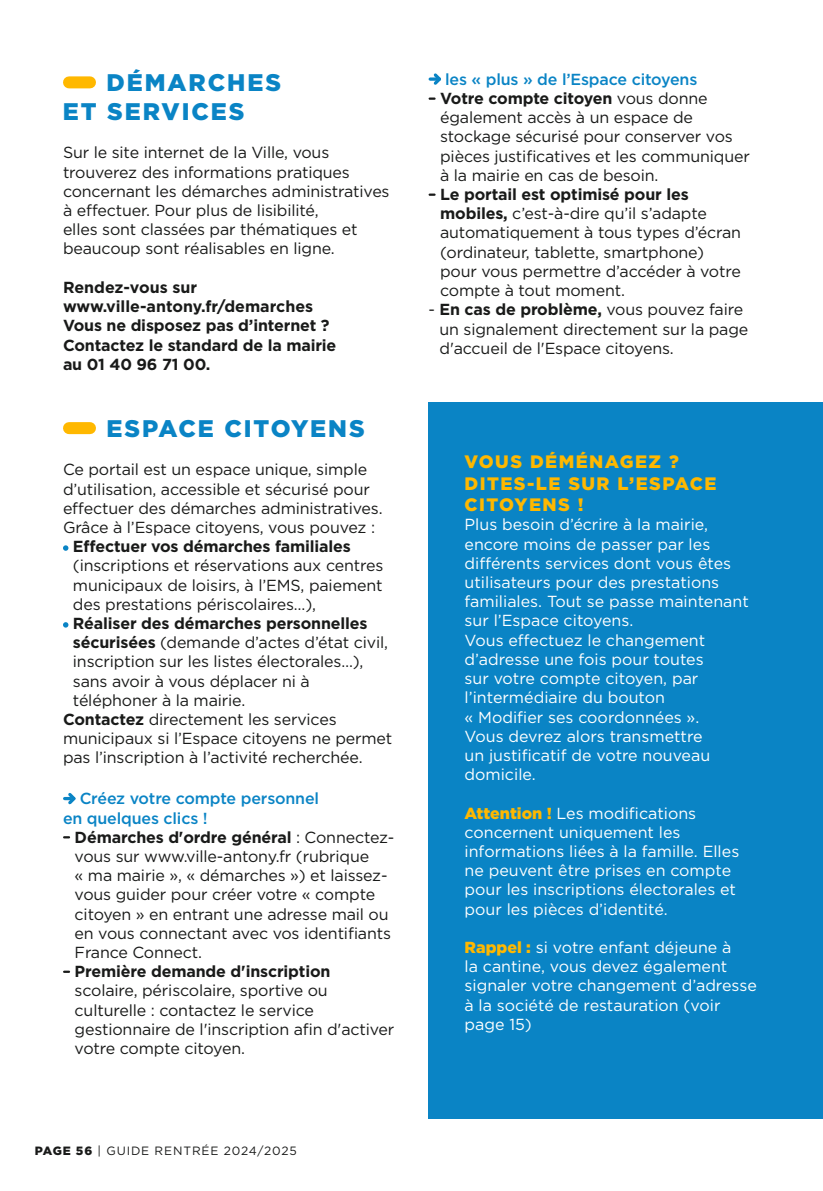
<style>
.page{position:relative;width:823px;height:1191px;background:#fff}
.page>*{position:absolute;margin:0;border:0;box-sizing:border-box;transform-origin:0 0}
.t1{font:900 24px/28.8px "Gotham";letter-spacing:.08em;color:#0a84c5}
.t2{font:900 18px/21.6px "Gotham";letter-spacing:.08em;color:#ffb800}
.t3{font:16px/19.2px "Gotham";letter-spacing:-.01em;color:#191a19}
.t4{font:16px/19.2px "Gotham";color:#fff}
.t5{font:700 16px/19.2px "Gotham";letter-spacing:-.01em;color:#191a19}
.t6{font:500 16px/19.2px "Gotham";letter-spacing:-.01em;color:#0a84c5}
.t7{font:12px "Gotham";letter-spacing:.07em;color:#191a19}
.s1{font-weight:700}
.s2{font-weight:900}
.s3{font-weight:500;color:#0a84c5}
.s4{font-weight:900;color:#ffb800}
</style>
<div class="page">
<div style="left:69px;top:76px;width:21px;height:12px;background:#ffb800"></div>
<div style="left:69px;top:422px;width:21px;height:12px;background:#ffb800"></div>
<svg style="left:63px;top:545px;width:5px;height:6px"></svg>
<svg style="left:63px;top:622px;width:5px;height:5px"></svg>
<svg style="left:65px;top:793px;width:11px;height:12px"></svg>
<svg style="left:64px;top:970px;width:5px;height:3px"></svg>
<svg style="left:430px;top:73px;width:11px;height:12px"></svg>
<svg style="left:429px;top:97px;width:5px;height:3px"></svg>
<svg style="left:429px;top:193px;width:5px;height:3px"></svg>
<div style="left:428px;top:402px;width:394px;height:717px;background:#0a84c5"></div>
<h1 class="t1" style="left:63px;top:68px;width:219px;text-indent:43px">DÉMARCHES<br>ET SERVICES</h1>
<p class="t3" style="left:63px;top:143px;width:328px">Sur le site internet de la Ville, vous trouverez des informations pratiques concernant les démarches administratives à effectuer. Pour plus de lisibilité,<br>elles sont classées par thématiques et beaucoup sont réalisables en ligne.</p>
<p class="t5" style="left:63px;top:277px;width:275px">Rendez-vous sur www.ville-antony.fr/demarches<br>Vous ne disposez pas d’internet ?<br>Contactez le standard de la mairie au 01 40 96 71 00.</p>
<h1 class="t1" style="left:106px;top:414px;width:259px">ESPACE CITOYENS</h1>
<p class="t3" style="left:63px;top:460px;width:321px">Ce portail est un espace unique, simple d’utilisation, accessible et sécurisé pour effectuer des démarches administratives.<br>Grâce à l’Espace citoyens, vous pouvez :</p>
<p class="t5" style="left:73px;top:537px;width:279px">Effectuer vos démarches familiales</p>
<p class="t3" style="left:73px;top:556px;width:312px;text-align:justify">(inscriptions et réservations aux centres municipaux de loisirs, à l’EMS, paiement des prestations périscolaires…),</p>
<p class="t5" style="left:73px;top:613px;width:296px">Réaliser des démarches personnelles</p>
<p class="t3" style="left:73px;top:632px;width:316px"><span class="s1">sécurisées</span> (demande d’actes d’état civil,</p>
<p class="t3" style="left:73px;top:652px;width:292px">inscription sur les listes électorales…),</p>
<p class="t3" style="left:73px;top:671px;width:238px">sans avoir à vous déplacer ni à</p>
<p class="t3" style="left:73px;top:690px;width:174px">téléphoner à la mairie.</p>
<p class="t3" style="left:63px;top:709px;width:275px"><span class="s1">Contactez</span> directement les services</p>
<p class="t3" style="left:63px;top:728px;width:331px">municipaux si l’Espace citoyens ne permet</p>
<p class="t3" style="left:63px;top:748px;width:301px">pas l’inscription à l’activité recherchée.</p>
<p class="t6" style="left:63px;top:789px;width:257px;text-indent:17px">Créez votre compte personnel en quelques clics !</p>
<p class="t3" style="left:75px;top:827px;width:321px"><span class="s1">Démarches d'ordre général</span> : Connectez&shy;vous sur www.ville-antony.fr (rubrique<br>« ma mairie », « démarches ») et laissez&shy;vous guider pour créer votre « compte citoyen » en entrant une adresse mail ou en vous connectant avec vos identifiants France Connect.</p>
<p class="t5" style="left:75px;top:961px;width:257px">Première demande d'inscription</p>
<p class="t3" style="left:75px;top:980px;width:321px">scolaire, périscolaire, sportive ou culturelle : contactez le service gestionnaire de l'inscription afin d'activer votre compte citoyen.</p>
<p class="t7" style="left:35px;top:1142px;width:263px"><span class="s2">PAGE 56</span> | GUIDE RENTRÉE 2024/2025</p>
<p class="t3" style="left:440px;top:69px;width:311px;text-indent:5px"><span class="s3">les « plus » de l’Espace citoyens<br></span><span class="s1">Votre compte citoyen</span> vous donne également accès à un espace de stockage sécurisé pour conserver vos pièces justificatives et les communiquer à la mairie en cas de besoin.</p>
<p class="t3" style="left:440px;top:184px;width:302px"><span class="s1">Le portail est optimisé pour les mobiles,</span> c’est-à-dire qu’il s’adapte automatiquement à tous types d’écran (ordinateur, tablette, smartphone) pour vous permettre d’accéder à votre compte à tout moment.</p>
<p class="t3" style="left:439px;top:300px;width:310px;text-indent:-11px">- <span class="s1">En cas de problème,</span> vous pouvez faire un signalement directement sur la page d'accueil de l'Espace citoyens.</p>
<p class="t2" style="left:464px;top:450px;width:253px">VOUS DÉMÉNAGEZ ?<br>DITES-LE SUR L’ESPACE<br>CITOYENS !</p>
<p class="t4" style="left:464px;top:515px;width:286px">Plus besoin d’écrire à la mairie, encore moins de passer par les différents services dont vous êtes utilisateurs pour des prestations familiales. Tout se passe maintenant sur l’Espace citoyens.<br>Vous effectuez le changement d’adresse une fois pour toutes<br>sur votre compte citoyen, par l’intermédiaire du bouton<br>« Modifier ses coordonnées ».<br>Vous devrez alors transmettre<br>un justificatif de votre nouveau domicile.</p>
<p class="t4" style="left:464px;top:803px;width:276px"><span class="s4">Attention !</span> Les modifications concernent uniquement les informations liées à la famille. Elles ne peuvent être prises en compte pour les inscriptions électorales et pour les pièces d’identité.</p>
<p class="t4" style="left:464px;top:937px;width:293px"><span class="s4">Rappel :</span> si votre enfant déjeune à<br>la cantine, vous devez également signaler votre changement d’adresse à la société de restauration (voir page 15)</p>
</div>
